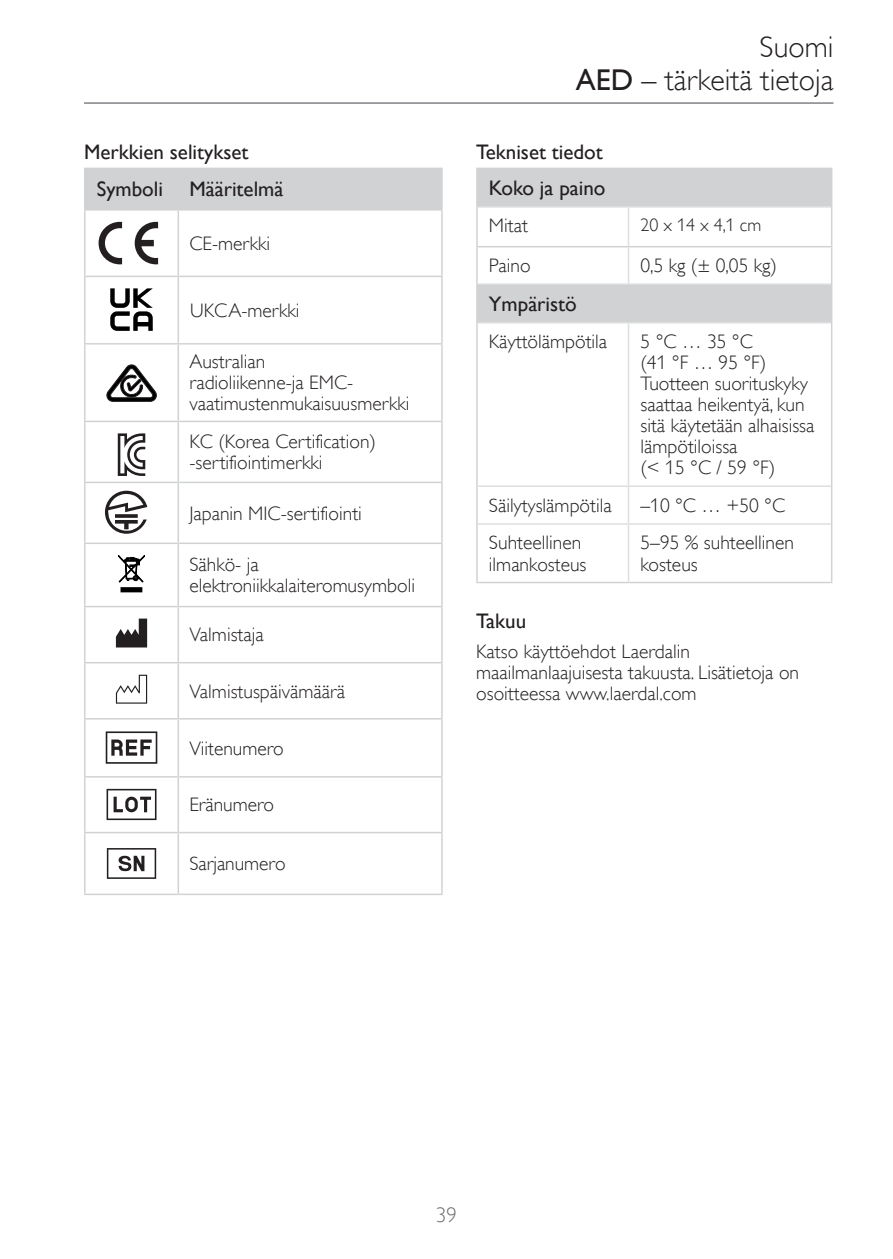
<style>
.page{position:relative;width:893px;height:1259px;background:#fff}
.page>*{position:absolute;margin:0;border:0;box-sizing:border-box;transform-origin:0 0}
.t1{font:300 30px/33px "Gill Alt One";color:#231f20;text-align:right}
.SubHeading{font:21px "Gill Alt One";color:#231f20}
.t2{font:300 21px "Gill Alt One";color:#6c6d70}
.Body_Text{font:300 19.5px/21px "Gill Alt One";color:#231f20}
.Body_Text_Small{font:300 18px "Gill Alt One";color:#231f20}
.s1{font-weight:400}
</style>
<div class="page">
<hr style="left:84px;top:102px;width:749px;height:2px;background:#808285">
<div style="left:86px;top:169px;width:355px;height:40px;background:#d1d2d4"></div>
<hr style="left:84px;top:168px;width:94px;height:1px;background:#d1d2d4">
<hr style="left:84px;top:169px;width:2px;height:40px;background:#d1d2d4">
<hr style="left:178px;top:168px;width:265px;height:1px;background:#d1d2d4">
<hr style="left:178px;top:169px;width:1px;height:40px;background:#d1d2d4">
<hr style="left:441px;top:169px;width:2px;height:40px;background:#d1d2d4">
<hr style="left:84px;top:209px;width:94px;height:2px;background:#d1d2d4">
<hr style="left:84px;top:211px;width:2px;height:65px;background:#d1d2d4">
<hr style="left:178px;top:209px;width:265px;height:2px;background:#d1d2d4">
<hr style="left:178px;top:211px;width:1px;height:65px;background:#d1d2d4">
<hr style="left:441px;top:211px;width:2px;height:65px;background:#d1d2d4">
<hr style="left:84px;top:276px;width:94px;height:1px;background:#d1d2d4">
<hr style="left:84px;top:277px;width:2px;height:66px;background:#d1d2d4">
<hr style="left:178px;top:276px;width:265px;height:1px;background:#d1d2d4">
<hr style="left:178px;top:277px;width:1px;height:66px;background:#d1d2d4">
<hr style="left:441px;top:277px;width:2px;height:66px;background:#d1d2d4">
<hr style="left:84px;top:343px;width:94px;height:1px;background:#d1d2d4">
<hr style="left:84px;top:344px;width:2px;height:77px;background:#d1d2d4">
<hr style="left:178px;top:343px;width:265px;height:1px;background:#d1d2d4">
<hr style="left:178px;top:344px;width:1px;height:77px;background:#d1d2d4">
<hr style="left:441px;top:344px;width:2px;height:77px;background:#d1d2d4">
<hr style="left:84px;top:421px;width:94px;height:1px;background:#d1d2d4">
<hr style="left:84px;top:422px;width:2px;height:60px;background:#d1d2d4">
<hr style="left:178px;top:421px;width:265px;height:1px;background:#d1d2d4">
<hr style="left:178px;top:422px;width:1px;height:60px;background:#d1d2d4">
<hr style="left:441px;top:422px;width:2px;height:60px;background:#d1d2d4">
<hr style="left:84px;top:482px;width:94px;height:1px;background:#d1d2d4">
<hr style="left:84px;top:483px;width:2px;height:59px;background:#d1d2d4">
<hr style="left:178px;top:482px;width:265px;height:1px;background:#d1d2d4">
<hr style="left:178px;top:483px;width:1px;height:59px;background:#d1d2d4">
<hr style="left:441px;top:483px;width:2px;height:59px;background:#d1d2d4">
<hr style="left:84px;top:542px;width:94px;height:2px;background:#d1d2d4">
<hr style="left:84px;top:544px;width:2px;height:62px;background:#d1d2d4">
<hr style="left:178px;top:542px;width:265px;height:2px;background:#d1d2d4">
<hr style="left:178px;top:544px;width:1px;height:62px;background:#d1d2d4">
<hr style="left:441px;top:544px;width:2px;height:62px;background:#d1d2d4">
<hr style="left:84px;top:606px;width:94px;height:1px;background:#d1d2d4">
<hr style="left:84px;top:607px;width:2px;height:55px;background:#d1d2d4">
<hr style="left:178px;top:606px;width:265px;height:1px;background:#d1d2d4">
<hr style="left:178px;top:607px;width:1px;height:55px;background:#d1d2d4">
<hr style="left:441px;top:607px;width:2px;height:55px;background:#d1d2d4">
<hr style="left:84px;top:662px;width:94px;height:1px;background:#d1d2d4">
<hr style="left:84px;top:663px;width:2px;height:55px;background:#d1d2d4">
<hr style="left:178px;top:662px;width:265px;height:1px;background:#d1d2d4">
<hr style="left:178px;top:663px;width:1px;height:55px;background:#d1d2d4">
<hr style="left:441px;top:663px;width:2px;height:55px;background:#d1d2d4">
<hr style="left:84px;top:718px;width:94px;height:1px;background:#d1d2d4">
<hr style="left:84px;top:719px;width:2px;height:57px;background:#d1d2d4">
<hr style="left:178px;top:718px;width:265px;height:1px;background:#d1d2d4">
<hr style="left:178px;top:719px;width:1px;height:57px;background:#d1d2d4">
<hr style="left:441px;top:719px;width:2px;height:57px;background:#d1d2d4">
<hr style="left:84px;top:776px;width:94px;height:1px;background:#d1d2d4">
<hr style="left:84px;top:777px;width:2px;height:55px;background:#d1d2d4">
<hr style="left:178px;top:776px;width:265px;height:1px;background:#d1d2d4">
<hr style="left:178px;top:777px;width:1px;height:55px;background:#d1d2d4">
<hr style="left:441px;top:777px;width:2px;height:55px;background:#d1d2d4">
<hr style="left:84px;top:832px;width:94px;height:1px;background:#d1d2d4">
<hr style="left:84px;top:833px;width:2px;height:60px;background:#d1d2d4">
<hr style="left:178px;top:832px;width:265px;height:1px;background:#d1d2d4">
<hr style="left:178px;top:833px;width:1px;height:60px;background:#d1d2d4">
<hr style="left:441px;top:833px;width:2px;height:60px;background:#d1d2d4">
<hr style="left:84px;top:893px;width:94px;height:2px;background:#d1d2d4">
<hr style="left:178px;top:893px;width:265px;height:2px;background:#d1d2d4">
<svg style="left:135px;top:222px;width:23px;height:42px"></svg>
<svg style="left:99px;top:222px;width:23px;height:42px"></svg>
<svg style="left:110px;top:288px;width:43px;height:43px"></svg>
<svg style="left:106px;top:364px;width:51px;height:37px"></svg>
<svg style="left:118px;top:433px;width:27px;height:43px"></svg>
<svg style="left:118px;top:555px;width:27px;height:37px"></svg>
<svg style="left:116px;top:618px;width:31px;height:29px"></svg>
<svg style="left:116px;top:674px;width:31px;height:29px"></svg>
<svg style="left:106px;top:731px;width:51px;height:32px"></svg>
<svg style="left:107px;top:789px;width:49px;height:31px"></svg>
<svg style="left:107px;top:848px;width:49px;height:31px"></svg>
<div style="left:477px;top:168px;width:355px;height:39px;background:#d1d2d4"></div>
<div style="left:477px;top:284px;width:355px;height:39px;background:#d1d2d4"></div>
<hr style="left:476px;top:168px;width:152px;height:1px;background:#d1d2d4">
<hr style="left:476px;top:169px;width:2px;height:38px;background:#d1d2d4">
<hr style="left:476px;top:207px;width:2px;height:39px;background:#d1d2d4">
<hr style="left:831px;top:207px;width:1px;height:39px;background:#d1d2d4">
<hr style="left:476px;top:246px;width:152px;height:1px;background:#d1d2d4">
<hr style="left:476px;top:247px;width:2px;height:37px;background:#d1d2d4">
<hr style="left:628px;top:246px;width:204px;height:1px;background:#d1d2d4">
<hr style="left:831px;top:247px;width:1px;height:37px;background:#d1d2d4">
<hr style="left:476px;top:284px;width:2px;height:39px;background:#d1d2d4">
<hr style="left:476px;top:323px;width:2px;height:163px;background:#d1d2d4">
<hr style="left:831px;top:323px;width:1px;height:163px;background:#d1d2d4">
<hr style="left:476px;top:486px;width:2px;height:38px;background:#d1d2d4">
<hr style="left:831px;top:486px;width:1px;height:38px;background:#d1d2d4">
<hr style="left:476px;top:524px;width:2px;height:58px;background:#d1d2d4">
<hr style="left:831px;top:524px;width:1px;height:58px;background:#d1d2d4">
<hr style="left:476px;top:582px;width:152px;height:1px;background:#d1d2d4">
<hr style="left:628px;top:582px;width:204px;height:1px;background:#d1d2d4">
<hr style="left:478px;top:206px;width:150px;height:2px;background:#dddee0">
<hr style="left:628px;top:206px;width:203px;height:2px;background:#dddee0">
<hr style="left:628px;top:208px;width:1px;height:38px;background:#dddee0">
<hr style="left:628px;top:247px;width:1px;height:36px;background:#dddee0">
<hr style="left:478px;top:283px;width:150px;height:2px;background:#dddee0">
<hr style="left:628px;top:283px;width:203px;height:2px;background:#dddee0">
<hr style="left:478px;top:322px;width:150px;height:1px;background:#dddee0">
<hr style="left:628px;top:322px;width:203px;height:1px;background:#dddee0">
<hr style="left:628px;top:323px;width:1px;height:162px;background:#dddee0">
<hr style="left:478px;top:485px;width:150px;height:2px;background:#dddee0">
<hr style="left:628px;top:485px;width:203px;height:2px;background:#dddee0">
<hr style="left:628px;top:487px;width:1px;height:36px;background:#dddee0">
<hr style="left:478px;top:523px;width:150px;height:2px;background:#dddee0">
<hr style="left:628px;top:523px;width:203px;height:2px;background:#dddee0">
<hr style="left:628px;top:525px;width:1px;height:57px;background:#dddee0">
<svg style="left:105px;top:491px;width:42px;height:43px"></svg>
<p class="SubHeading" style="left:84px;top:140px;width:166px">Merkkien selitykset</p>
<p class="SubHeading" style="left:97px;top:177px;width:68px">Symboli</p>
<p class="SubHeading" style="left:189px;top:177px;width:96px">Määritelmä</p>
<p class="Body_Text" style="left:189px;top:233px;width:82px">CE-merkki</p>
<p class="Body_Text" style="left:190px;top:300px;width:111px">UKCA-merkki</p>
<p class="Body_Text" style="left:189px;top:351px;width:222px">Australian<br>radioliikenne-ja EMC&shy;vaatimustenmukaisuusmerkki</p>
<p class="Body_Text" style="left:189px;top:431px;width:188px">KC (Korea Certification)</p>
<p class="Body_Text" style="left:189px;top:452px;width:135px">-sertifiointimerkki</p>
<p class="Body_Text" style="left:189px;top:502px;width:174px">Japanin MIC-sertifiointi</p>
<p class="Body_Text" style="left:189px;top:554px;width:227px">Sähkö- ja elektroniikkalaiteromusymboli</p>
<p class="Body_Text" style="left:189px;top:624px;width:76px">Valmistaja</p>
<p class="Body_Text" style="left:189px;top:680px;width:157px">Valmistuspäivämäärä</p>
<p class="Body_Text" style="left:189px;top:737px;width:96px">Viitenumero</p>
<p class="Body_Text" style="left:189px;top:794px;width:86px">Eränumero</p>
<p class="Body_Text" style="left:189px;top:853px;width:98px">Sarjanumero</p>
<h1 class="t1" style="left:576px;top:30px;width:259px">Suomi<br><span class="s1">AED</span> – tärkeitä tietoja</h1>
<p class="SubHeading" style="left:476px;top:140px;width:128px">Tekniset tiedot</p>
<p class="SubHeading" style="left:489px;top:176px;width:118px">Koko ja paino</p>
<p class="Body_Text" style="left:489px;top:215px;width:41px">Mitat</p>
<p class="Body_Text_Small" style="left:640px;top:215px;width:122px">20 x 14 x 4,1 cm</p>
<p class="Body_Text" style="left:489px;top:255px;width:43px">Paino</p>
<p class="Body_Text" style="left:640px;top:255px;width:138px">0,5 kg (± 0,05 kg)</p>
<p class="SubHeading" style="left:489px;top:291px;width:89px">Ympäristö</p>
<p class="Body_Text" style="left:489px;top:331px;width:120px">Käyttölämpötila</p>
<p class="Body_Text" style="left:640px;top:331px;width:175px">5 °C … 35 °C<br>(41 °F … 95 °F)<br>Tuotteen suorituskyky saattaa heikentyä, kun sitä käytetään alhaisissa lämpötiloissa<br>(&lt; 15 °C / 59 °F)</p>
<p class="Body_Text" style="left:489px;top:494px;width:124px">Säilytyslämpötila</p>
<p class="Body_Text" style="left:640px;top:494px;width:146px">–10 °C … +50 °C</p>
<p class="Body_Text" style="left:489px;top:532px;width:99px">Suhteellinen ilmankosteus</p>
<p class="Body_Text" style="left:640px;top:532px;width:155px">5–95 % suhteellinen kosteus</p>
<p class="SubHeading" style="left:476px;top:609px;width:52px">Takuu</p>
<p class="Body_Text" style="left:476px;top:640px;width:324px">Katso käyttöehdot Laerdalin maailmanlaajuisesta takuusta. Lisätietoja on osoitteessa www.laerdal.com</p>
<p class="t2" style="left:436px;top:1203px;width:22px">39</p>
</div>
